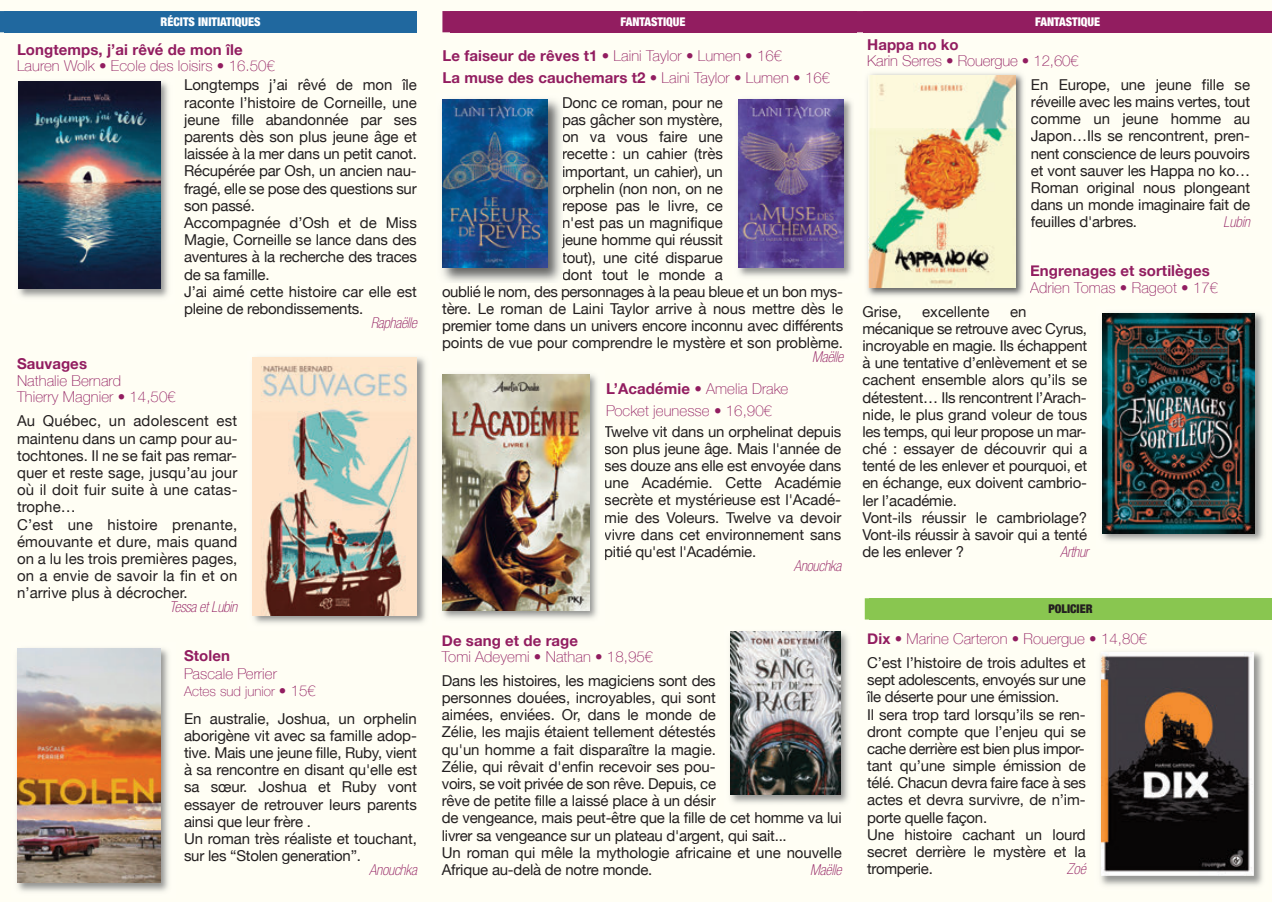
<style>
.page{position:relative;width:1272px;height:902px;background:#fff}
.page>*{position:absolute;margin:0;border:0;box-sizing:border-box;transform-origin:0 0}
.t1{font:15px/17.2px "Helvetica Neue";letter-spacing:-.01em;color:#231f20}
.t2{font:100 15px/16.5px "Helvetica Neue";letter-spacing:.005em;color:#921d60}
.t3{font:700 15px "Helvetica Neue";letter-spacing:.005em;color:#921d60}
.t4{font:italic 100 condensed 15px "Helvetica Neue";letter-spacing:-.02em;color:#921d60}
.t5{font:100 13.5px "Helvetica Neue";letter-spacing:.005em;color:#921d60}
.t6{font:900 condensed 12px "Helvetica Neue";color:#fff}
.t7{font:900 condensed 12px "Helvetica Neue";color:#231f20}
.s1{font-size:15px}
.s2{font-weight:700}
</style>
<div class="page">
<div style="left:0;top:0;width:1271px;height:901px;background:#fffef4"></div>
<img style="left:252px;top:357px;width:174px;height:267px">
<img style="left:253px;top:357px;width:164px;height:258px">
<img style="left:1102px;top:312px;width:162px;height:229px">
<img style="left:1102px;top:313px;width:152px;height:220px">
<img style="left:18px;top:81px;width:151px;height:217px">
<img style="left:18px;top:82px;width:142px;height:207px">
<img style="left:442px;top:374px;width:155px;height:245px">
<img style="left:442px;top:374px;width:147px;height:236px">
<img style="left:867px;top:73px;width:157px;height:224px">
<img style="left:868px;top:75px;width:147px;height:212px">
<img style="left:17px;top:648px;width:152px;height:244px">
<img style="left:18px;top:648px;width:142px;height:234px">
<div style="left:4px;top:11px;width:413px;height:21px;background:#20689f"></div>
<div style="left:450px;top:11px;width:406px;height:21px;background:#921d60"></div>
<div style="left:863px;top:11px;width:408px;height:21px;background:#921d60"></div>
<img style="left:730px;top:631px;width:119px;height:173px">
<img style="left:731px;top:631px;width:109px;height:163px">
<img style="left:738px;top:99px;width:114px;height:178px">
<img style="left:738px;top:100px;width:105px;height:168px">
<img style="left:442px;top:99px;width:120px;height:183px">
<img style="left:442px;top:100px;width:105px;height:168px">
<div style="left:869px;top:598px;width:402px;height:21px;background:#89c650"></div>
<img style="left:1100px;top:652px;width:163px;height:234px">
<img style="left:1100px;top:651px;width:153px;height:224px">
<p class="t6" style="left:161px;top:14px;width:102px">RÉCITS INITIATIQUES</p>
<p class="t6" style="left:620px;top:14px;width:67px">FANTASTIQUE</p>
<p class="t3" style="left:17px;top:40px;width:227px">Longtemps, j’ai rêvé de mon île</p>
<p class="t2" style="left:17px;top:57px;width:259px">Lauren Wolk • Ecole des loisirs • 16.50€</p>
<p class="t1" style="left:184px;top:76px;width:234px">Longtemps j’ai rêvé de mon île raconte l’histoire de Corneille, une jeune fille abandonnée par ses parents dès son plus jeune âge et laissée à la mer dans un petit canot.<br>Récupérée par Osh, un ancien nau&shy;fragé, elle se pose des questions sur son passé.<br>Accompagnée d’Osh et de Miss<br>Magie, Corneille se lance dans des aventures à la recherche des traces de sa famille.<br>J’ai aimé cette histoire car elle est pleine de rebondissements.</p>
<p class="t4" style="left:371px;top:317px;width:48px">Raphaëlle</p>
<p class="t3" style="left:17px;top:354px;width:72px">Sauvages</p>
<p class="t2" style="left:17px;top:371px;width:160px">Nathalie Bernard<br>Thierry Magnier • 14,50€</p>
<p class="t1" style="left:17px;top:412px;width:222px">Au Québec, un adolescent est maintenu dans un camp pour au&shy;tochtones. Il ne se fait pas remar&shy;quer et reste sage, jusqu’au jour où il doit fuir suite à une catas&shy;trophe…<br>C’est une histoire prenante, émouvante et dure, mais quand on a lu les trois premières pages, on a envie de savoir la fin et on n’arrive plus à décrocher.</p>
<p class="t4" style="left:170px;top:601px;width:69px">Tessa et Lubin</p>
<p class="t3" style="left:184px;top:646px;width:47px">Stolen</p>
<p class="t2" style="left:184px;top:664px;width:94px">Pascale Perrier</p>
<p class="t5" style="left:184px;top:683px;width:133px">Actes sud junior <span class="s1">• 15€</span></p>
<p class="t1" style="left:184px;top:709px;width:234px">En australie, Joshua, un orphelin aborigène vit avec sa famille adop&shy;tive. Mais une jeune fille, Ruby, vient à sa rencontre en disant qu'elle est sa sœur. Joshua et Ruby vont essayer de retrouver leurs parents ainsi que leur frère .<br>Un roman très réaliste et touchant, sur les “Stolen generation”.</p>
<p class="t4" style="left:369px;top:863px;width:49px">Anouchka</p>
<p class="t2" style="left:442px;top:45px;width:389px;line-height:21.5px"><span class="s2">Le faiseur de rêves t1</span> • Laini Taylor • Lumen • 16€<br><span class="s2">La muse des cauchemars t2</span> • Laini Taylor • Lumen • 16€</p>
<p class="t1" style="left:442px;top:94px;width:403px;text-align:center">Donc ce roman, pour ne<br>pas gâcher son mystère,<br>on va vous faire une<br>recette : un cahier (très<br>important, un cahier), un<br>orphelin (non non, on ne<br>repose pas le livre, ce<br>n'est pas un magnifique<br>jeune homme qui réussit<br>tout), une cité disparue<br>dont tout le monde a<br>oublié le nom, des personnages à la peau bleue et un bon mys&shy;tère. Le roman de Laini Taylor arrive à nous mettre dès le premier tome dans un univers encore inconnu avec différents points de vue pour comprendre le mystère et son problème.</p>
<p class="t4" style="left:812px;top:351px;width:32px">Maëlle</p>
<p class="t2" style="left:606px;top:378px;width:184px;line-height:21.3px"><span class="s2">L’Académie</span> • Amelia Drake<br>Pocket jeunesse • 16,90€</p>
<p class="t1" style="left:604px;top:422px;width:238px;text-align:justify">Twelve vit dans un orphelinat depuis son plus jeune âge. Mais l'année de ses douze ans elle est envoyée dans une Académie. Cette Académie secrète et mystérieuse est l'Acadé&shy;mie des Voleurs. Twelve va devoir vivre dans cet environnement sans pitié qu'est l'Académie.</p>
<p class="t4" style="left:793px;top:560px;width:49px">Anouchka</p>
<p class="t3" style="left:442px;top:631px;width:138px">De sang et de rage</p>
<p class="t2" style="left:442px;top:648px;width:213px">Tomi Adeyemi • Nathan • 18,95€</p>
<p class="t1" style="left:442px;top:671px;width:401px">Dans les histoires, les magiciens sont des<br>personnes douées, incroyables, qui sont<br>aimées, enviées. Or, dans le monde de<br>Zélie, les majis étaient tellement détestés<br>qu'un homme a fait disparaître la magie.<br>Zélie, qui rêvait d'enfin recevoir ses pou-<br>voirs, se voit privée de son rêve. Depuis, ce<br>rêve de petite fille a laissé place à un désir<br>de vengeance, mais peut-être que la fille de cet homme va lui livrer sa vengeance sur un plateau d'argent, qui sait...<br>Un roman qui mêle la mythologie africaine et une nouvelle Afrique au-delà de notre monde.</p>
<p class="t4" style="left:810px;top:864px;width:33px">Maëlle</p>
<p class="t6" style="left:1035px;top:14px;width:67px">FANTASTIQUE</p>
<p class="t3" style="left:867px;top:35px;width:93px">Happa no ko</p>
<p class="t2" style="left:867px;top:52px;width:213px">Karin Serres • Rouergue • 12,60€</p>
<p class="t1" style="left:1030px;top:76px;width:221px;text-align:justify">En Europe, une jeune fille se réveille avec les mains vertes, tout comme un jeune homme au Japon…Ils se rencontrent, pren&shy;nent conscience de leurs pouvoirs et vont sauver les Happa no ko… Roman original nous plongeant dans un monde imaginaire fait de feuilles d'arbres.</p>
<p class="t4" style="left:1223px;top:217px;width:28px">Lubin</p>
<p class="t3" style="left:1030px;top:261px;width:181px">Engrenages et sortilèges</p>
<p class="t2" style="left:1030px;top:279px;width:190px">Adrien Tomas • Rageot • 17€</p>
<p class="t1" style="left:862px;top:302px;width:41px">Grise,</p>
<p class="t1" style="left:922px;top:302px;width:69px">excellente</p>
<p class="t1" style="left:862px;top:302px;width:226px;text-indent:148px">en mécanique se retrouve avec Cyrus, incroyable en magie. Ils échappent à une tentative d’enlèvement et se cachent ensemble alors qu’ils se détestent… Ils rencontrent l’Arach&shy;nide, le plus grand voleur de tous les temps, qui leur propose un mar&shy;ché : essayer de découvrir qui a tenté de les enlever et pourquoi, et en échange, eux doivent cambrio&shy;ler l’académie.<br>Vont-ils réussir le cambriolage?<br>Vont-ils réussir à savoir qui a tenté de les enlever ?</p>
<p class="t4" style="left:1060px;top:546px;width:30px">Arthur</p>
<p class="t7" style="left:1048px;top:601px;width:46px">POLICIER</p>
<p class="t2" style="left:867px;top:629px;width:281px"><span class="s2">Dix</span> • Marine Carteron • Rouergue • 14,80€</p>
<p class="t1" style="left:867px;top:654px;width:220px">C’est l’histoire de trois adultes et sept adolescents, envoyés sur une île déserte pour une émission.<br>Il sera trop tard lorsqu’ils se ren&shy;dront compte que l’enjeu qui se cache derrière est bien plus impor&shy;tant qu’une simple émission de télé. Chacun devra faire face à ses actes et devra survivre, de n’im&shy;porte quelle façon.<br>Une histoire cachant un lourd secret derrière le mystère et la tromperie.</p>
<p class="t4" style="left:1066px;top:863px;width:20px">Zoé</p>
</div>
